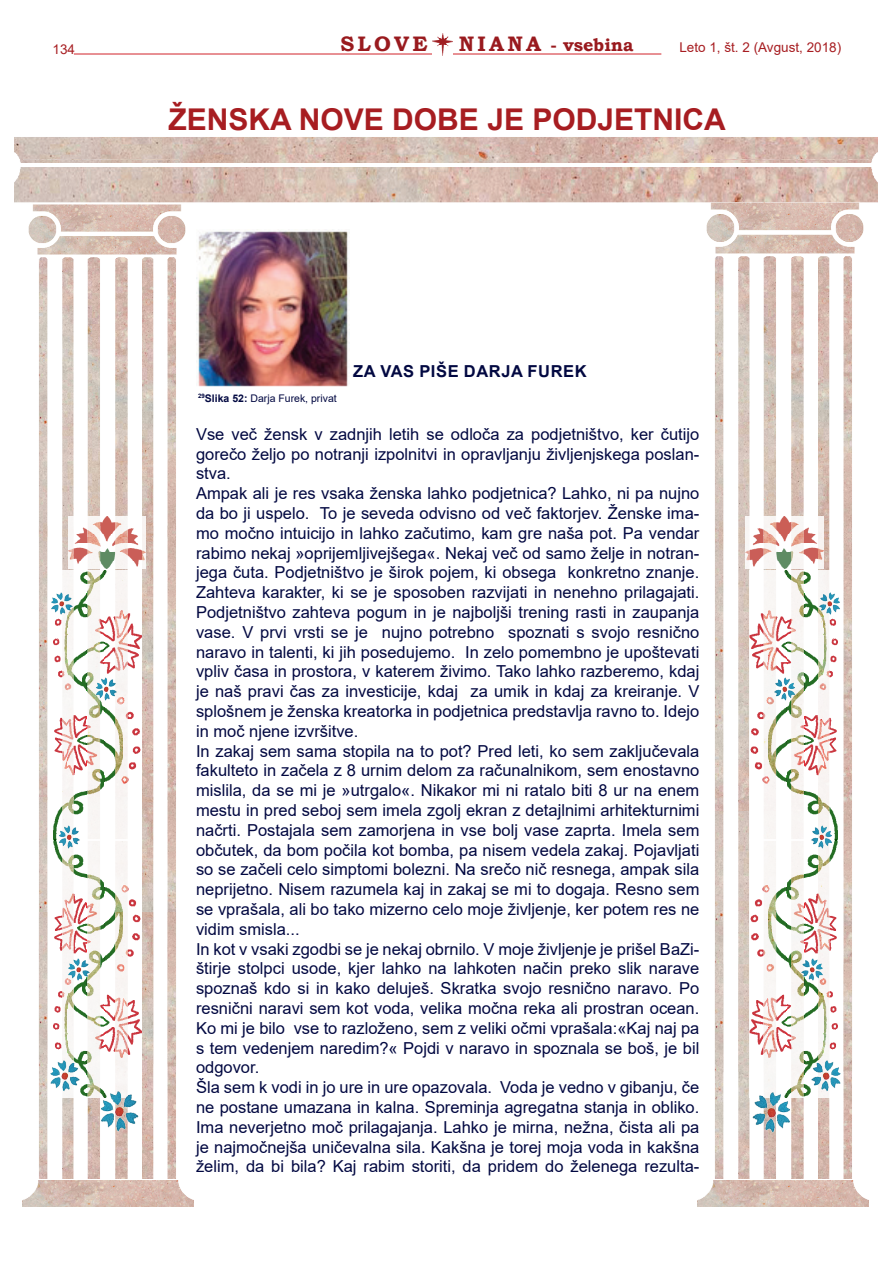
<style>
.page{position:relative;width:893px;height:1263px;background:#fff}
.page>*{position:absolute;margin:0;border:0;box-sizing:border-box;transform-origin:0 0}
.t1{font:700 30px "Arial";color:#a71d21}
.t2{font:700 21px "Bookman Old Style";letter-spacing:.15em;color:#991a1e}
.t3{font:700 18px "Bookman Old Style";color:#991a1e}
.t4{font:16.5px/19.8px "Arial";color:#020841}
.t5{font:700 16.5px "Arial";letter-spacing:.035em;color:#020841}
.t6{font:13.5px "Arial";color:#a71d21}
.t7{font:10.5px "Arial";color:#020841}
.s1{font-size:21px}
.s2{font-weight:700}
</style>
<div class="page">
<hr style="left:74px;top:54px;width:587px;height:1px;background:#d1232a">
<img style="left:38px;top:537px;width:138px;height:260px">
<img style="left:39px;top:797px;width:137px;height:116px">
<img style="left:38px;top:913px;width:138px;height:266px">
<img style="left:38px;top:257px;width:138px;height:280px">
<img style="left:29px;top:204px;width:156px;height:51px">
<img style="left:23px;top:1180px;width:171px;height:26px">
<img style="left:697px;top:1180px;width:171px;height:26px">
<img style="left:14px;top:137px;width:863px;height:22px">
<img style="left:14px;top:159px;width:863px;height:44px">
<img style="left:707px;top:201px;width:156px;height:53px">
<img style="left:714px;top:256px;width:138px;height:708px">
<img style="left:714px;top:964px;width:138px;height:215px">
<img style="left:53px;top:571px;width:89px;height:268px">
<img style="left:53px;top:839px;width:89px;height:258px">
<img style="left:68px;top:516px;width:78px;height:52px">
<img style="left:55px;top:823px;width:28px;height:26px">
<img style="left:45px;top:1057px;width:39px;height:37px">
<img style="left:95px;top:1087px;width:49px;height:51px">
<img style="left:65px;top:956px;width:27px;height:26px">
<img style="left:93px;top:675px;width:27px;height:27px">
<img style="left:48px;top:590px;width:27px;height:26px">
<img style="left:749px;top:571px;width:89px;height:268px">
<img style="left:749px;top:839px;width:89px;height:258px">
<img style="left:745px;top:516px;width:78px;height:52px">
<img style="left:808px;top:823px;width:28px;height:26px">
<img style="left:807px;top:1057px;width:39px;height:37px">
<img style="left:747px;top:1088px;width:49px;height:51px">
<img style="left:799px;top:956px;width:27px;height:26px">
<img style="left:771px;top:675px;width:27px;height:27px">
<img style="left:816px;top:590px;width:27px;height:26px">
<img style="left:433px;top:33px;width:20px;height:23px">
<img style="left:196px;top:229px;width:153px;height:158px">
<p class="t6" style="left:52px;top:40px;width:24px">134</p>
<p class="t2" style="left:340px;top:28px;width:88px">SLOVE</p>
<p class="t3" style="left:459px;top:32px;width:176px"><span class="s1">NIANA</span> - vsebina</p>
<p class="t6" style="left:679px;top:38px;width:163px">Leto 1, št. 2 (Avgust, 2018)</p>
<h1 class="t1" style="left:168px;top:99px;width:559px">ŽENSKA NOVE DOBE JE PODJETNICA</h1>
<p class="t7" style="left:198px;top:391px;width:140px"><sup>29</sup><span class="s2">SLIKA 52:</span> Darja Furek, privat</p>
<p class="t5" style="left:353px;top:360px;width:40px">ZA VAS</p>
<p class="t5" style="left:419px;top:360px;width:156px">PIŠE DARJA FUREK</p>
<p class="t4" style="left:196px;top:424px;width:505px">Vse več žensk v zadnjih letih se odloča za podjetništvo, ker čutijo gorečo željo po notranji izpolnitvi in opravljanju življenjskega poslan&shy;stva.<br>Ampak ali je res vsaka ženska lahko podjetnica? Lahko, ni pa nujno da bo ji uspelo. To je seveda odvisno od več faktorjev. Ženske ima&shy;mo močno intuicijo in lahko začutimo, kam gre naša pot. Pa vendar rabimo nekaj »oprijemljivejšega«. Nekaj več od samo želje in notran&shy;jega čuta. Podjetništvo je širok pojem, ki obsega konkretno znanje.<br>Zahteva karakter, ki se je sposoben razvijati in nenehno prilagajati.<br>Podjetništvo zahteva pogum in je najboljši trening rasti in zaupanja vase. V prvi vrsti se je nujno potrebno spoznati s svojo resnično naravo in talenti, ki jih posedujemo. In zelo pomembno je upoštevati vpliv časa in prostora, v katerem živimo. Tako lahko razberemo, kdaj je naš pravi čas za investicije, kdaj za umik in kdaj za kreiranje. V splošnem je ženska kreatorka in podjetnica predstavlja ravno to. Idejo in moč njene izvršitve.<br>In zakaj sem sama stopila na to pot? Pred leti, ko sem zaključevala fakulteto in začela z 8 urnim delom za računalnikom, sem enostavno mislila, da se mi je »utrgalo«. Nikakor mi ni ratalo biti 8 ur na enem mestu in pred seboj sem imela zgolj ekran z detajlnimi arhitekturnimi načrti. Postajala sem zamorjena in vse bolj vase zaprta. Imela sem občutek, da bom počila kot bomba, pa nisem vedela zakaj. Pojavljati so se začeli celo simptomi bolezni. Na srečo nič resnega, ampak sila neprijetno. Nisem razumela kaj in zakaj se mi to dogaja. Resno sem se vprašala, ali bo tako mizerno celo moje življenje, ker potem res ne vidim smisla...<br>In kot v vsaki zgodbi se je nekaj obrnilo. V moje življenje je prišel BaZi&shy;štirje stolpci usode, kjer lahko na lahkoten način preko slik narave spoznaš kdo si in kako deluješ. Skratka svojo resnično naravo. Po resnični naravi sem kot voda, velika močna reka ali prostran ocean.<br>Ko mi je bilo vse to razloženo, sem z veliki očmi vprašala:«Kaj naj pa s tem vedenjem naredim?« Pojdi v naravo in spoznala se boš, je bil odgovor.<br>Šla sem k vodi in jo ure in ure opazovala. Voda je vedno v gibanju, če ne postane umazana in kalna. Spreminja agregatna stanja in obliko.<br>Ima neverjetno moč prilagajanja. Lahko je mirna, nežna, čista ali pa je najmočnejša uničevalna sila. Kakšna je torej moja voda in kakšna želim, da bi bila? Kaj rabim storiti, da pridem do želenega rezulta-</p>
</div>
